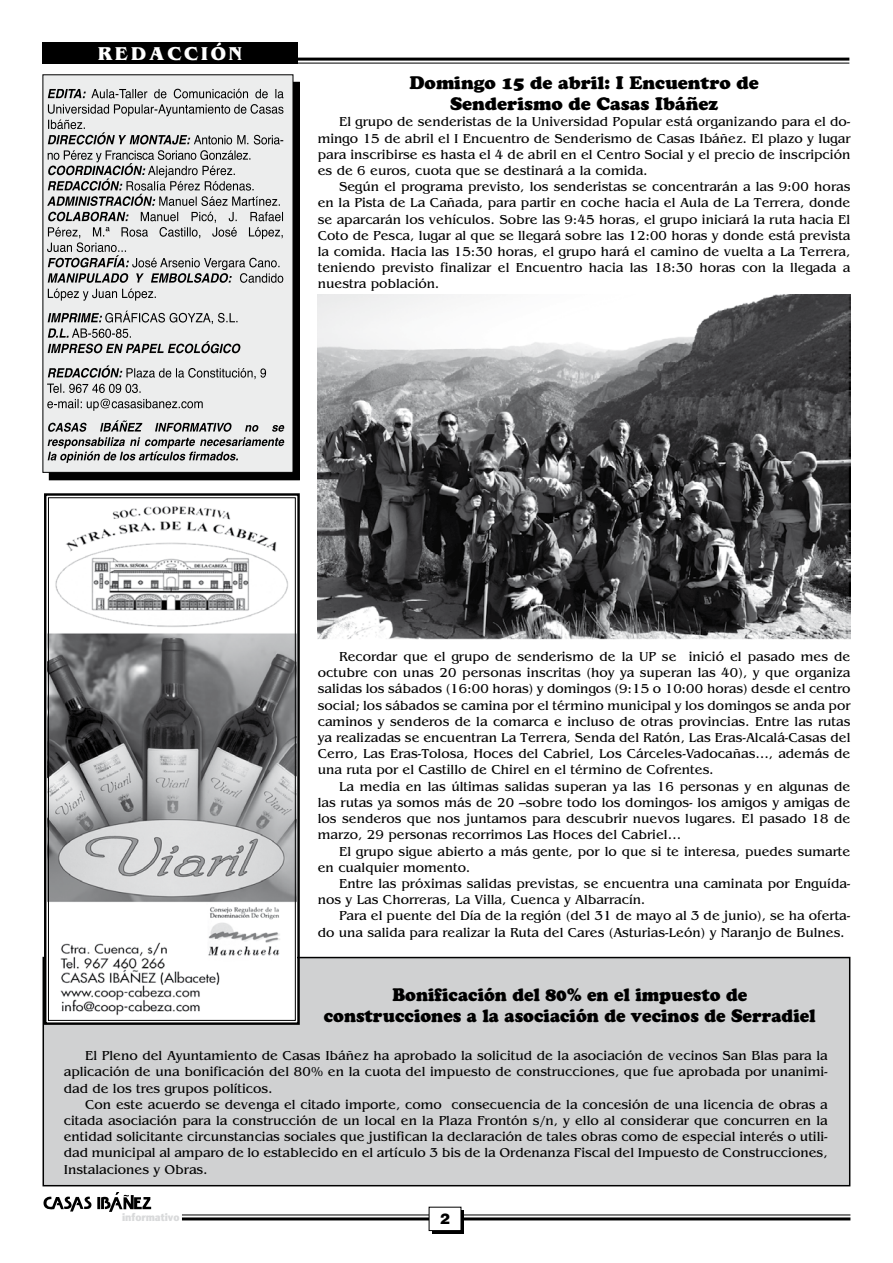
<style>
.page{position:relative;width:893px;height:1263px;background:#fff}
.page>*{position:absolute;margin:0;border:0;box-sizing:border-box;transform-origin:0 0}
.t1{font:700 19.5px "Benguiat";color:#fff}
.t2{font:900 18px/21.6px "Cooper";color:#000;text-align:center;scale:.95 1}
.t3{font:900 18px/21.6px "Cooper";color:#000;text-align:center}
.t4{font:900 15px "Helvetica";color:#000}
.t5{font:13.5px/16.2px "Benguiat";color:#000;text-align:justify}
.t6{font:700 10.2px "Formata";color:#d9dadb}
</style>
<div class="page">
<div style="left:43px;top:957px;width:807px;height:229px;background:#d0d1d2"></div>
<div style="left:43px;top:957px;width:807px;height:229px;border:2px solid #000"></div>
<hr style="left:182px;top:1214px;width:668px;height:1px;background:#000">
<hr style="left:182px;top:1217px;width:668px;height:3px;background:#000">
<hr style="left:296px;top:58px;width:553px;height:3px;background:#000">
<hr style="left:296px;top:63px;width:553px;height:1px;background:#000">
<div style="left:43px;top:43px;width:255px;height:21px;background:#000"></div>
<div style="left:432px;top:1211px;width:32px;height:23px;background:#000"></div>
<div style="left:429px;top:1207px;width:32px;height:23px;background:#fff"></div>
<div style="left:429px;top:1207px;width:32px;height:24px;border:1px solid #000"></div>
<svg style="left:43px;top:1192px;width:108px;height:20px"></svg>
<div style="left:49px;top:82px;width:250px;height:398px;background:#000"></div>
<div style="left:43px;top:74px;width:250px;height:399px;background:#eceded"></div>
<svg style="left:48px;top:420px;width:237px;height:43px"></svg>
<svg style="left:47px;top:399px;width:156px;height:12px"></svg>
<svg style="left:47px;top:365px;width:219px;height:28px"></svg>
<svg style="left:48px;top:311px;width:193px;height:42px"></svg>
<svg style="left:48px;top:289px;width:108px;height:12px"></svg>
<svg style="left:47px;top:212px;width:236px;height:71px"></svg>
<svg style="left:47px;top:104px;width:236px;height:102px"></svg>
<svg style="left:48px;top:89px;width:236px;height:9px"></svg>
<svg style="left:43px;top:493px;width:258px;height:533px"></svg>
<div style="left:48px;top:497px;width:248px;height:524px;border:1px solid #000"></div>
<img style="left:318px;top:294px;width:532px;height:345px">
<h1 class="t1" style="left:98px;top:43px;width:17px">REDACCIÓN</h1>
<h2 class="t3" style="left:409px;top:71px;width:351px">Domingo 15 de abril: I Encuentro de<br>Senderismo de Casas Ibáñez</h2>
<p class="t5" style="left:318px;top:114px;width:534px;text-indent:21px">El grupo de senderistas de la Universidad Popular está organizando para el do&shy;mingo 15 de abril el I Encuentro de Senderismo de Casas Ibáñez. El plazo y lugar para inscribirse es hasta el 4 de abril en el Centro Social y el precio de inscripción es de 6 euros, cuota que se destinará a la comida.</p>
<p class="t5" style="left:318px;top:179px;width:534px;text-indent:21px">Según el programa previsto, los senderistas se concentrarán a las 9:00 horas en la Pista de La Cañada, para partir en coche hacia el Aula de La Terrera, donde se aparcarán los vehículos. Sobre las 9:45 horas, el grupo iniciará la ruta hacia El Coto de Pesca, lugar al que se llegará sobre las 12:00 horas y donde está prevista la comida. Hacia las 15:30 horas, el grupo hará el camino de vuelta a La Terrera, teniendo previsto finalizar el Encuentro hacia las 18:30 horas con la llegada a nuestra población.</p>
<p class="t5" style="left:318px;top:649px;width:534px;text-indent:21px">Recordar que el grupo de senderismo de la UP se inició el pasado mes de octubre con unas 20 personas inscritas (hoy ya superan las 40), y que organiza salidas los sábados (16:00 horas) y domingos (9:15 o 10:00 horas) desde el centro social; los sábados se camina por el término municipal y los domingos se anda por caminos y senderos de la comarca e incluso de otras provincias. Entre las rutas ya realizadas se encuentran La Terrera, Senda del Ratón, Las Eras-Alcalá-Casas del Cerro, Las Eras-Tolosa, Hoces del Cabriel, Los Cárceles-Vadocañas…, además de una ruta por el Castillo de Chirel en el término de Cofrentes.</p>
<p class="t5" style="left:318px;top:778px;width:534px;text-indent:21px">La media en las últimas salidas superan ya las 16 personas y en algunas de las rutas ya somos más de 20 –sobre todo los domingos- los amigos y amigas de los senderos que nos juntamos para descubrir nuevos lugares. El pasado 18 de marzo, 29 personas recorrimos Las Hoces del Cabriel…</p>
<p class="t5" style="left:318px;top:843px;width:534px;text-indent:21px">El grupo sigue abierto a más gente, por lo que si te interesa, puedes sumarte en cualquier momento.</p>
<p class="t5" style="left:318px;top:876px;width:534px;text-indent:21px">Entre las próximas salidas previstas, se encuentra una caminata por Enguída&shy;nos y Las Chorreras, La Villa, Cuenca y Albarracín.</p>
<p class="t5" style="left:318px;top:908px;width:534px;text-indent:21px">Para el puente del Día de la región (del 31 de mayo al 3 de junio), se ha oferta&shy;do una salida para realizar la Ruta del Cares (Asturias-León) y Naranjo de Bulnes.</p>
<h2 class="t2" style="left:324px;top:983px;width:519px">Bonificación del 80% en el impuesto de construcciones a la asociación de vecinos de Serradiel</h2>
<p class="t5" style="left:64px;top:1048px;width:765px;text-indent:21px">El Pleno del Ayuntamiento de Casas Ibáñez ha aprobado la solicitud de la asociación de vecinos San Blas para la aplicación de una bonificación del 80% en la cuota del impuesto de construcciones, que fue aprobada por unanimi&shy;dad de los tres grupos políticos.</p>
<p class="t5" style="left:64px;top:1096px;width:766px;text-indent:21px">Con este acuerdo se devenga el citado importe, como consecuencia de la concesión de una licencia de obras a citada asociación para la construcción de un local en la Plaza Frontón s/n, y ello al considerar que concurren en la entidad solicitante circunstancias sociales que justifican la declaración de tales obras como de especial interés o utili&shy;dad municipal al amparo de lo establecido en el artículo 3 bis de la Ordenanza Fiscal del Impuesto de Construcciones, Instalaciones y Obras.</p>
<p class="t6" style="left:122px;top:1210px;width:59px">informativo</p>
<p class="t4" style="left:440px;top:1209px;width:12px">2</p>
</div>
